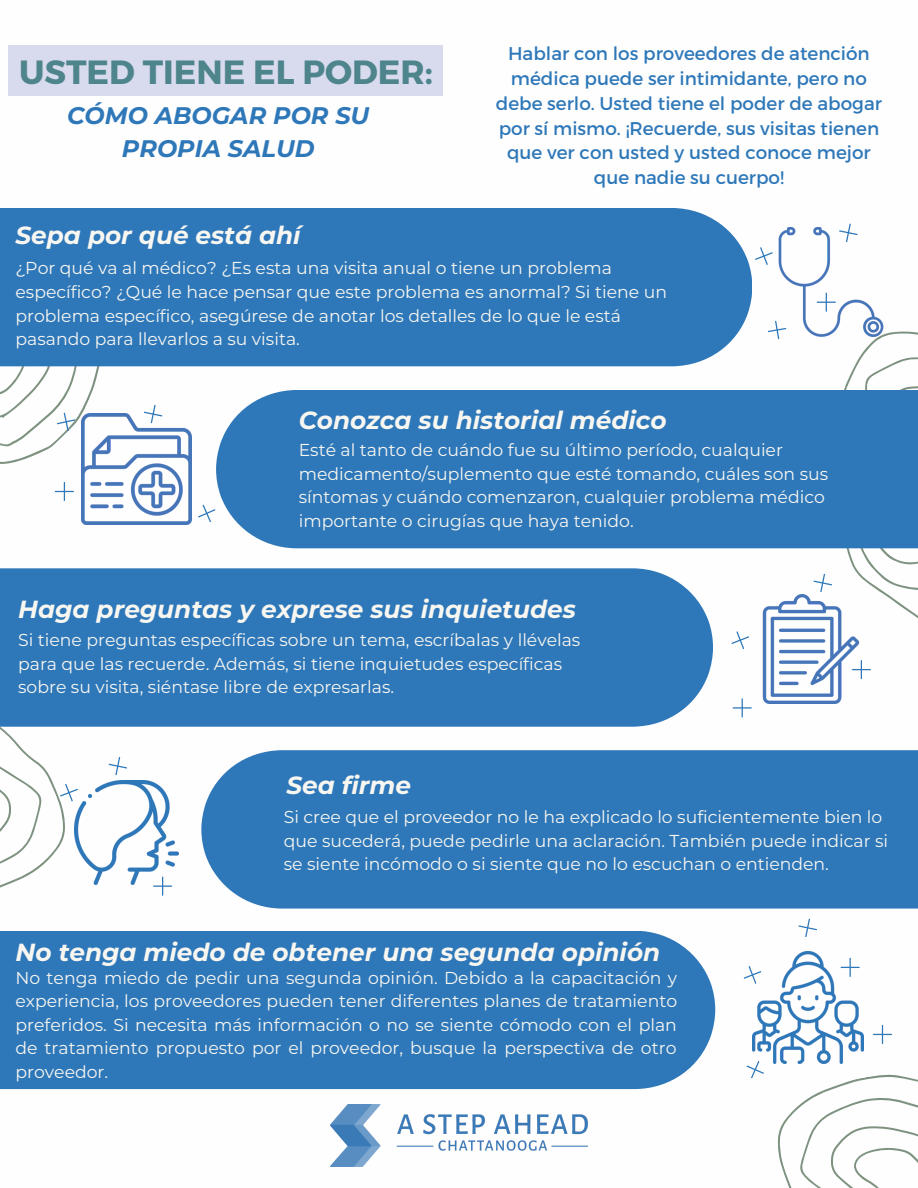
<style>
.page{position:relative;width:918px;height:1188px;background:#fff}
.page>*{position:absolute;margin:0;border:0;box-sizing:border-box;transform-origin:0 0}
.t1{font:700 33.6px "Montserrat";color:#4e848c}
.t2{font:italic 700 24.75px "Montserrat";color:#f8f6f1}
.t3{font:italic 700 24px/32.7px "Montserrat";color:#2e78b9;text-align:center}
.t4{font:18.45px/24.8px "Montserrat";color:#2e78b9;text-align:center}
.t5{font:17.25px/23.7px "Montserrat";color:#f8f6f1}
</style>
<div class="page">
<svg style="left:755px;top:331px;width:163px;height:287px"></svg>
<svg style="left:0;top:366px;width:129px;height:159px"></svg>
<div style="left:0;top:208px;width:752px;height:158px;background:#2e78b9"></div>
<div style="left:216px;top:390px;width:702px;height:158px;background:#2e78b9"></div>
<div style="left:0;top:569px;width:713px;height:158px;background:#2e78b9"></div>
<div style="left:201px;top:750px;width:717px;height:158px;background:#2e78b9"></div>
<div style="left:0;top:931px;width:715px;height:158px;background:#2e78b9"></div>
<img style="left:757px;top:952px;width:102px;height:73px">
<svg style="left:743px;top:963px;width:22px;height:24px"></svg>
<svg style="left:841px;top:958px;width:19px;height:19px"></svg>
<svg style="left:746px;top:1025px;width:172px;height:163px"></svg>
<svg style="left:798px;top:918px;width:19px;height:19px"></svg>
<img style="left:81px;top:780px;width:98px;height:105px">
<svg style="left:0;top:630px;width:81px;height:258px"></svg>
<svg style="left:108px;top:757px;width:19px;height:19px"></svg>
<svg style="left:153px;top:877px;width:19px;height:19px"></svg>
<svg style="left:731px;top:631px;width:18px;height:18px"></svg>
<svg style="left:811px;top:572px;width:23px;height:22px"></svg>
<svg style="left:733px;top:698px;width:19px;height:19px"></svg>
<img style="left:81px;top:414px;width:110px;height:110px">
<svg style="left:55px;top:482px;width:19px;height:19px"></svg>
<svg style="left:142px;top:405px;width:22px;height:20px"></svg>
<svg style="left:198px;top:501px;width:21px;height:25px"></svg>
<svg style="left:55px;top:410px;width:23px;height:23px"></svg>
<img style="left:778px;top:227px;width:108px;height:109px">
<svg style="left:755px;top:247px;width:18px;height:18px"></svg>
<svg style="left:837px;top:223px;width:23px;height:21px"></svg>
<svg style="left:817px;top:293px;width:19px;height:19px"></svg>
<svg style="left:766px;top:319px;width:22px;height:22px"></svg>
<img style="left:331px;top:1105px;width:256px;height:62px">
<img style="left:757px;top:594px;width:109px;height:109px">
<div style="left:9px;top:45px;width:434px;height:51px;background:#d8dbee"></div>
<p class="t1" style="left:19px;top:50px;width:415px">USTED TIENE EL PODER:</p>
<p class="t3" style="left:67px;top:99px;width:304px">CÓMO ABOGAR POR SU<br>PROPIA SALUD</p>
<p class="t2" style="left:16px;top:220px;width:287px">Sepa por qué está ahí</p>
<p class="t4" style="left:496px;top:40px;width:388px">Hablar con los proveedores de atención médica puede ser intimidante, pero no debe serlo. Usted tiene el poder de abogar por sí mismo. ¡Recuerde, sus visitas tienen que ver con usted y usted conoce mejor que nadie su cuerpo!</p>
<p class="t5" style="left:16px;top:256px;width:653px">¿Por qué va al médico? ¿Es esta una visita anual o tiene un problema específico? ¿Qué le hace pensar que este problema es anormal? Si tiene un problema específico, asegúrese de anotar los detalles de lo que le está pasando para llevarlos a su visita.</p>
<p class="t2" style="left:299px;top:405px;width:370px">Conozca su historial médico</p>
<p class="t5" style="left:299px;top:438px;width:531px">Esté al tanto de cuándo fue su último período, cualquier medicamento/suplemento que esté tomando, cuáles son sus síntomas y cuándo comenzaron, cualquier problema médico importante o cirugías que haya tenido.</p>
<p class="t2" style="left:18px;top:594px;width:559px">Haga preguntas y exprese sus inquietudes</p>
<p class="t5" style="left:18px;top:628px;width:564px">Si tiene preguntas específicas sobre un tema, escríbalas y llévelas para que las recuerde. Además, si tiene inquietudes específicas sobre su visita, siéntase libre de expresarlas.</p>
<p class="t2" style="left:286px;top:770px;width:126px">Sea firme</p>
<p class="t5" style="left:284px;top:805px;width:606px">Si cree que el proveedor no le ha explicado lo suficientemente bien lo que sucederá, puede pedirle una aclaración. También puede indicar si se siente incómodo o si siente que no lo escuchan o entienden.</p>
<p class="t2" style="left:16px;top:937px;width:646px">No tenga miedo de obtener una segunda opinión</p>
<p class="t5" style="left:16px;top:966px;width:663px;text-align:justify">No tenga miedo de pedir una segunda opinión. Debido a la capacitación y experiencia, los proveedores pueden tener diferentes planes de tratamiento preferidos. Si necesita más información o no se siente cómodo con el plan de tratamiento propuesto por el proveedor, busque la perspectiva de otro proveedor.</p>
</div>
